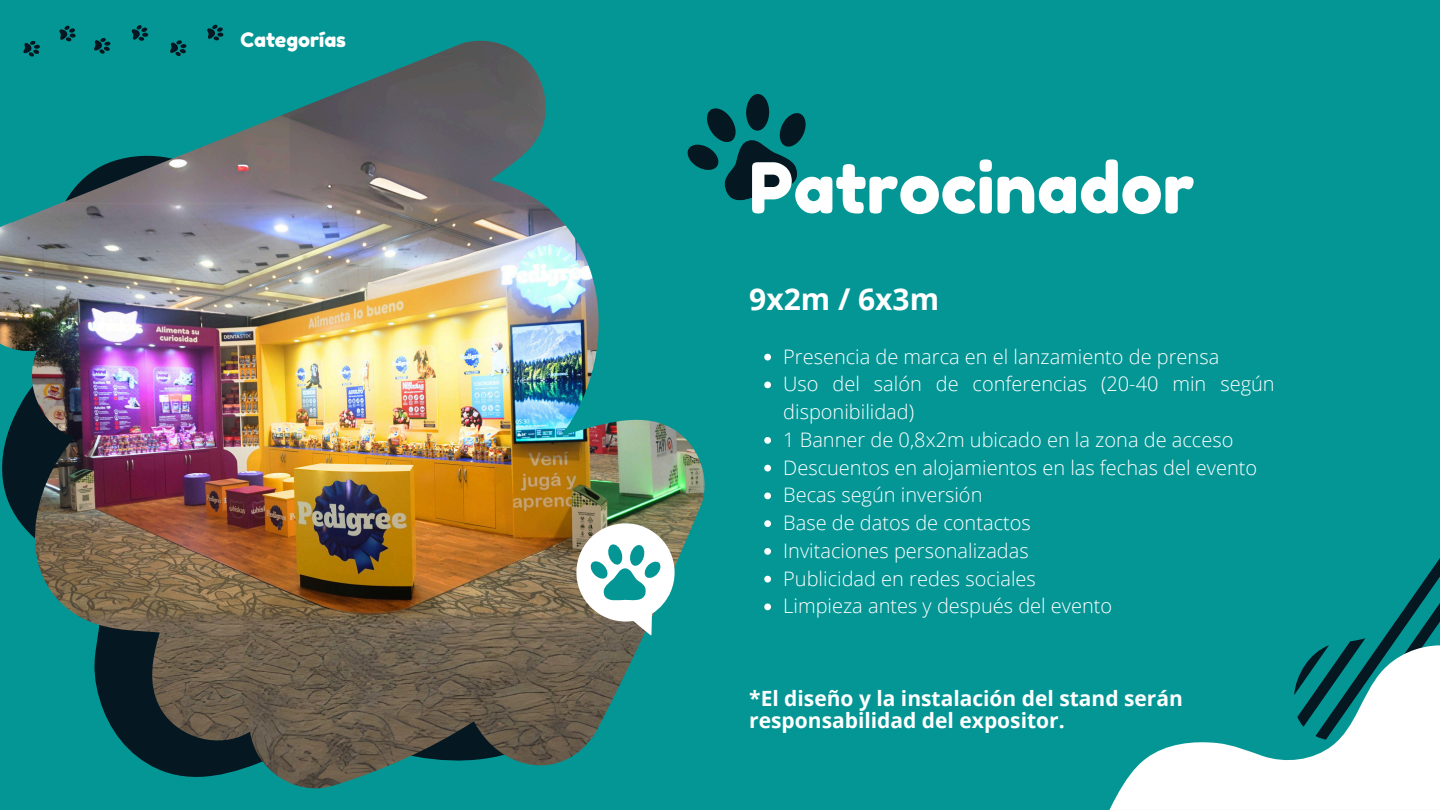
<style>
.page{position:relative;width:1440px;height:810px;background:#049695}
.page>*{position:absolute;margin:0;border:0;box-sizing:border-box;transform-origin:0 0}
.t1{font:70px "Fredoka One";color:#fff}
.t2{font:700 30px "Open Sans";color:#fff}
.t3{font:700 21px/21.8px "Open Sans";color:#fff}
.t4{font:300 20px/27.8px "Open Sans";color:#fff}
.t5{font:20px "Fredoka One";color:#fff}
</style>
<div class="page">
<svg style="left:59px;top:25px;width:17px;height:16px"></svg>
<svg style="left:131px;top:25px;width:18px;height:16px"></svg>
<svg style="left:95px;top:38px;width:11px;height:3px"></svg>
<svg style="left:207px;top:24px;width:17px;height:17px"></svg>
<div style="left:746px;top:94px;width:23px;height:37px;background:#051721;border-radius:50%"></div>
<svg style="left:704px;top:102px;width:102px;height:99px"></svg>
<svg style="left:1347px;top:558px;width:93px;height:87px"></svg>
<svg style="left:1109px;top:645px;width:331px;height:165px"></svg>
<img style="left:0;top:41px;width:704px;height:747px">
<svg style="left:576px;top:523px;width:99px;height:112px"></svg>
<svg style="left:764px;top:354px;width:7px;height:6px"></svg>
<svg style="left:764px;top:382px;width:7px;height:6px"></svg>
<svg style="left:764px;top:437px;width:7px;height:7px"></svg>
<svg style="left:764px;top:465px;width:7px;height:7px"></svg>
<svg style="left:764px;top:492px;width:7px;height:7px"></svg>
<svg style="left:764px;top:520px;width:7px;height:7px"></svg>
<svg style="left:764px;top:548px;width:7px;height:7px"></svg>
<svg style="left:764px;top:576px;width:7px;height:6px"></svg>
<svg style="left:764px;top:604px;width:7px;height:6px"></svg>
<p class="t5" style="left:241px;top:28px;width:107px">Categorías</p>
<p class="t1" style="left:749px;top:145px;width:447px">Patrocinador</p>
<p class="t2" style="left:749px;top:278px;width:191px">9x2m / 6x3m</p>
<p class="t4" style="left:783px;top:342px;width:437px">Presencia de marca en el lanzamiento de prensa</p>
<p class="t4" style="left:783px;top:370px;width:493px">Uso del salón de conferencias (20-40 min según disponibilidad)</p>
<h1 class="t4" style="left:783px;top:425px;width:452px">1 Banner de 0,8x2m ubicado en la zona de acceso</h1>
<p class="t4" style="left:783px;top:453px;width:475px">Descuentos en alojamientos en las fechas del evento</p>
<p class="t4" style="left:783px;top:481px;width:201px">Becas según inversión</p>
<p class="t4" style="left:783px;top:508px;width:249px">Base de datos de contactos</p>
<p class="t4" style="left:783px;top:536px;width:247px">Invitaciones personalizadas</p>
<p class="t4" style="left:783px;top:564px;width:254px">Publicidad en redes sociales</p>
<p class="t4" style="left:783px;top:592px;width:330px">Limpieza antes y después del evento</p>
<p class="t3" style="left:749px;top:687px;width:435px">*El diseño y la instalación del stand serán responsabilidad del expositor.</p>
</div>
